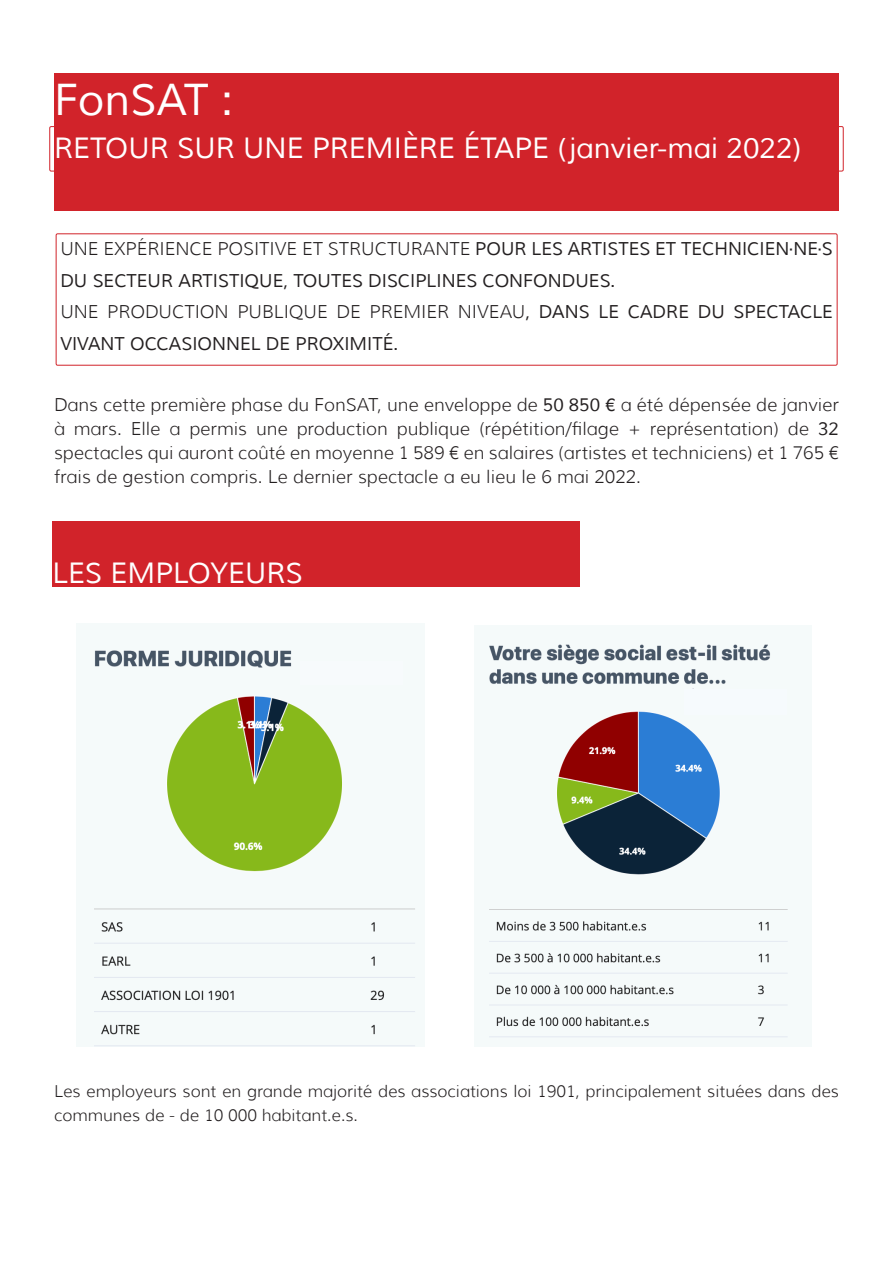
<style>
.page{position:relative;width:893px;height:1263px;background:#fff}
.page>*{position:absolute;margin:0;border:0;box-sizing:border-box;transform-origin:0 0}
.t1{font:43.5px "Muli";color:#fff}
.FonSAT{font:28.5px "Muli";color:#fff}
.t2{font:300 18px/24px "Muli";color:#231f20;text-align:justify}
.FonSAT-2{font:18px/31.5px "Muli";color:#231f20}
.t3{font:300 16.5px/24px "Muli";color:#231f20}
.s1{font-weight:300}
.s2{font-weight:400}
</style>
<div class="page">
<div style="left:52px;top:521px;width:528px;height:66px;background:#d1232a"></div>
<div style="left:56px;top:234px;width:781px;height:131px;border:1px solid #d1232a;border-radius:2px"></div>
<div style="left:54px;top:74px;width:785px;height:137px;background:#d1232a"></div>
<div style="left:50px;top:126px;width:793px;height:45px;border:1px solid #d1232a;border-radius:2px"></div>
<img style="left:94px;top:650px;width:322px;height:397px">
<img style="left:489px;top:644px;width:299px;height:394px">
<div style="left:301px;top:661px;width:102px;height:24px;background:#f7fafc"></div>
<div style="left:685px;top:690px;width:102px;height:25px;background:#f6fafd"></div>
<p class="t1" style="left:54px;top:74px;width:180px">FonSAT :</p>
<p class="FonSAT" style="left:54px;top:131px;width:749px">RETOUR SUR UNE PREMIÈRE ÉTAPE (janvier-mai 2022)</p>
<p class="FonSAT-2" style="left:60px;top:234px;width:774px"><span class="s1">UNE EXPÉRIENCE POSITIVE ET STRUCTURANTE</span> POUR LES ARTISTES ET TECHNICIEN·NE·S<br>DU SECTEUR ARTISTIQUE, TOUTES DISCIPLINES CONFONDUES.</p>
<p class="FonSAT-2" style="left:60px;top:297px;width:774px"><span class="s1">UNE PRODUCTION PUBLIQUE DE PREMIER NIVEAU</span>, DANS LE CADRE DU SPECTACLE<br>VIVANT OCCASIONNEL DE PROXIMITÉ.</p>
<p class="t2" style="left:54px;top:392px;width:786px">Dans cette première phase du FonSAT, une enveloppe de <span class="s2">50 850 €</span> a été dépensée de janvier à mars. Elle a permis une production publique (répétition/filage + représentation) de <span class="s2">32 </span>spectacles qui auront coûté en moyenne 1 589 € en salaires (artistes et techniciens) et 1 765 € frais de gestion compris. Le dernier spectacle a eu lieu le 6 mai 2022.</p>
<p class="FonSAT" style="left:52px;top:555px;width:252px">LES EMPLOYEURS</p>
<p class="t3" style="left:54px;top:1079px;width:786px">Les employeurs sont en grande majorité des associations loi 1901, principalement situées dans des communes de - de 10 000 habitant.e.s.</p>
</div>
